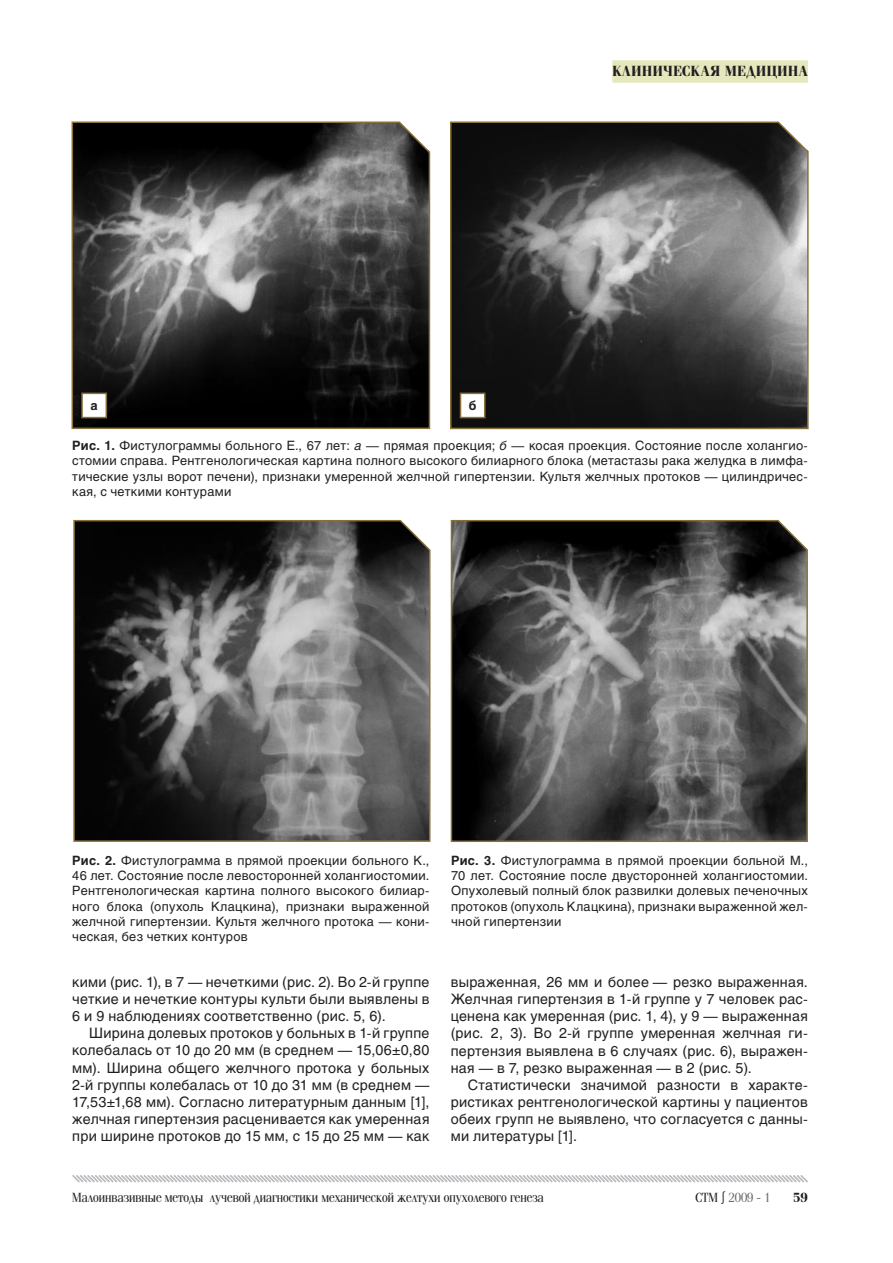
<style>
.page{position:relative;width:893px;height:1263px;background:#fff}
.page>*{position:absolute;margin:0;border:0;box-sizing:border-box;transform-origin:0 0}
.t1{font:700 15px "Simeiz";letter-spacing:.04em;color:#231f20}
.Основной_текст{font:14.25px/17.1px "Helios C";letter-spacing:.015em;color:#231f20;text-align:justify}
.work2{font:13.5px "Simeiz";color:#231f20}
.t2{font:13.5px "Simeiz";color:#6c6d70}
.t3{font:700 13.5px "Simeiz";color:#231f20}
.Подрис_подпись{font:12.75px/15.3px "Helios C";letter-spacing:.02em;color:#231f20;text-align:justify}
.Подрис_подпись-2{font:700 12.75px "Helios C";color:#231f20}
.s1{font-weight:700}
.s2{font-style:italic}
.s3{color:#231f20}
.s4{font-family:"Myriad Pro";color:#231f20}
</style>
<div class="page">
<div style="left:612px;top:60px;width:196px;height:23px;background:#e5e7bd"></div>
<svg style="left:72px;top:1175px;width:736px;height:8px"></svg>
<svg style="left:71px;top:121px;width:360px;height:308px;background:#40403f"></svg>
<svg style="left:450px;top:121px;width:359px;height:309px;background:#484746"></svg>
<div style="left:82px;top:393px;width:24px;height:25px;background:#fff"></div>
<div style="left:81px;top:393px;width:26px;height:25px;border:2px solid #89703b"></div>
<div style="left:460px;top:393px;width:25px;height:25px;background:#fff"></div>
<div style="left:460px;top:393px;width:25px;height:25px;border:2px solid #89703b"></div>
<svg style="left:73px;top:519px;width:358px;height:323px;background:#545352"></svg>
<svg style="left:450px;top:519px;width:358px;height:323px;background:#555554"></svg>
<p class="t1" style="left:612px;top:63px;width:197px">клиническая медицина</p>
<p class="Подрис_подпись-2" style="left:91px;top:398px;width:9px">а</p>
<p class="Подрис_подпись-2" style="left:469px;top:398px;width:9px">б</p>
<p class="Подрис_подпись" style="left:72px;top:438px;width:737px"><span class="s1">Рис. 1.</span> Фистулограммы больного Е., 67 лет: <span class="s2">а</span> — прямая проекция; <span class="s2">б —</span> косая проекция. Состояние после холангио&shy;стомии справа. Рентгенологическая картина полного высокого билиарного блока (метастазы рака желудка в лимфа&shy;тические узлы ворот печени), признаки умеренной желчной гипертензии. Культя желчных протоков — цилиндричес&shy;кая, с четкими контурами</p>
<p class="Подрис_подпись" style="left:72px;top:852px;width:359px"><span class="s1">Рис. 2.</span> Фистулограмма в прямой проекции больного К., 46 лет. Состояние после левосторонней холангиостомии.<br>Рентгенологическая картина полного высокого билиар&shy;ного блока (опухоль Клацкина), признаки выраженной желчной гипертензии. Культя желчного протока — кони&shy;ческая, без четких контуров</p>
<p class="Подрис_подпись" style="left:451px;top:852px;width:358px"><span class="s1">Рис. 3.</span> Фистулограмма в прямой проекции больной М., 70 лет. Состояние после двусторонней холангиостомии.<br>Опухолевый полный блок развилки долевых печеночных протоков (опухоль Клацкина), признаки выраженной жел&shy;чной гипертензии</p>
<p class="Основной_текст" style="left:72px;top:973px;width:359px">кими (рис. 1), в 7 — нечеткими (рис. 2). Во 2-й группе четкие и нечеткие контуры культи были выявлены в 6 и 9 наблюдениях соответственно (рис. 5, 6).</p>
<p class="Основной_текст" style="left:72px;top:1024px;width:359px;text-indent:17px">Ширина долевых протоков у больных в 1-й группе колебалась от 10 до 20 мм (в среднем — 15,06±0,80 мм). Ширина общего желчного протока у больных 2-й группы колебалась от 10 до 31 мм (в среднем — 17,53±1,68 мм). Согласно литературным данным [1], желчная гипертензия расценивается как умеренная при ширине протоков до 15 мм, с 15 до 25 мм — как</p>
<p class="Основной_текст" style="left:451px;top:973px;width:359px">выраженная, 26 мм и более — резко выраженная.<br>Желчная гипертензия в 1-й группе у 7 человек рас&shy;ценена как умеренная (рис. 1, 4), у 9 — выраженная (рис. 2, 3). Во 2-й группе умеренная желчная ги&shy;пертензия выявлена в 6 случаях (рис. 6), выражен&shy;ная — в 7, резко выраженная — в 2 (рис. 5).</p>
<p class="Основной_текст" style="left:451px;top:1076px;width:359px;text-indent:17px">Статистически значимой разности в характе&shy;ристиках рентгенологической картины у пациентов обеих групп не выявлено, что согласуется с данны&shy;ми литературы [1].</p>
<p class="work2" style="left:72px;top:1191px;width:473px">Малоинвазивные методы лучевой диагностики механической желтухи опухолевого генеза</p>
<p class="t2" style="left:696px;top:1191px;width:76px"><span class="s3">СТМ</span> <span class="s4">∫</span> 2009 - 1</p>
<p class="t3" style="left:793px;top:1190px;width:16px">59</p>
</div>
